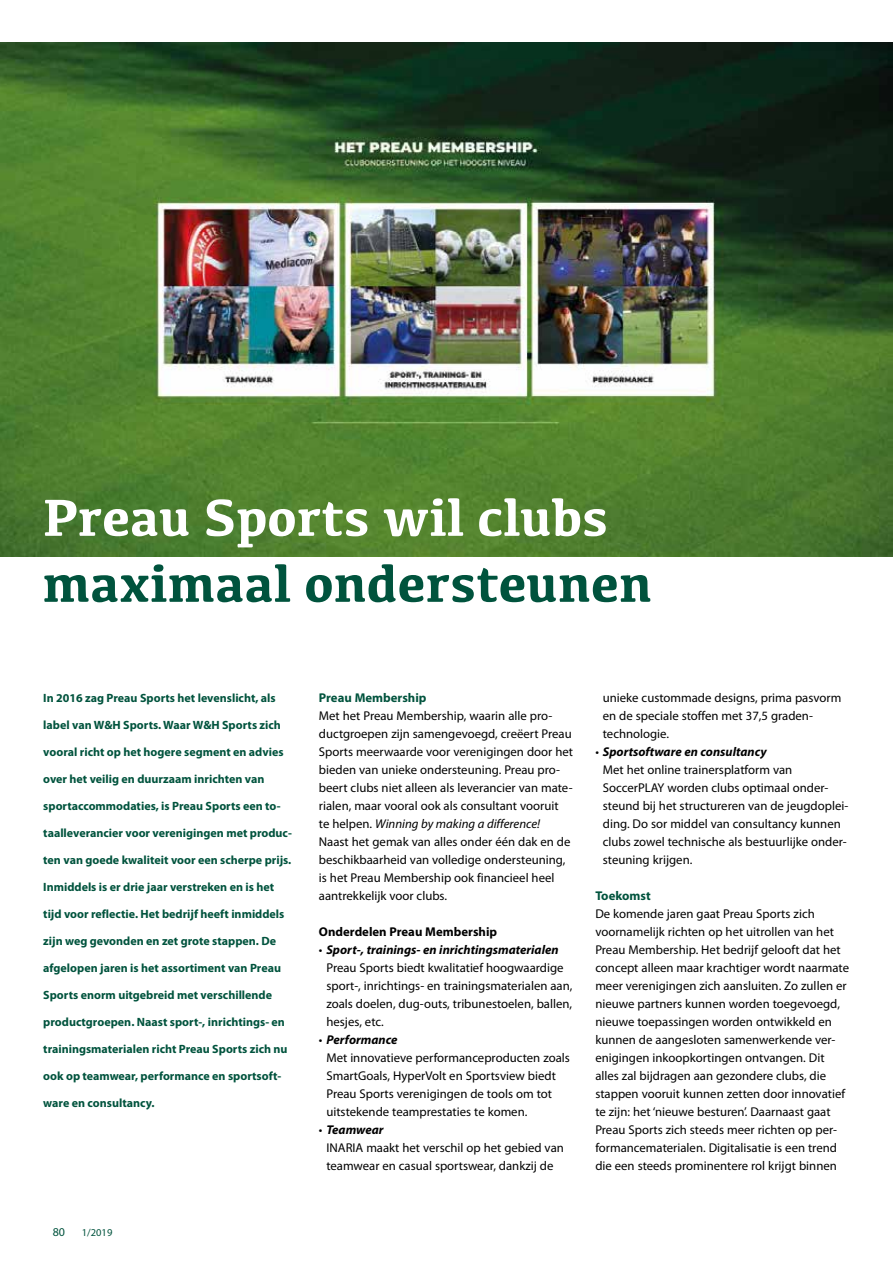
<style>
.page{position:relative;width:893px;height:1263px;background:#fff}
.page>*{position:absolute;margin:0;border:0;box-sizing:border-box;transform-origin:0 0}
.t1{font:700 54px "Kefa";color:#00533d}
.t2{font:700 54px "Kefa";color:#fff}
.t3{font:12.75px/18px "Myriad Pro";color:#000}
.t4{font:700 12.75px "Myriad Pro";color:#000}
.t5{font:700 12.75px "Myriad Pro";color:#00533d}
.t6{font:700 12px "Myriad Pro";color:#00533d}
.t7{font:12px "Myriad Pro";color:#00533d}
.t8{font:10.5px "Myriad Pro";color:#00533d}
.s1{font-style:italic}
.s2{font-weight:700;font-style:italic}
</style>
<div class="page">
<img style="left:0;top:43px;width:893px;height:514px">
<h1 class="t2" style="left:43px;top:481px;width:567px">Preau Sports wil clubs</h1>
<h1 class="t1" style="left:43px;top:547px;width:611px">maximaal ondersteunen</h1>
<p class="t6" style="left:43px;top:690px;width:234px">In 2016 zag Preau Sports het levenslicht, als</p>
<p class="t6" style="left:43px;top:717px;width:239px">label van W&amp;H Sports. Waar W&amp;H Sports zich</p>
<p class="t6" style="left:43px;top:744px;width:242px">vooral richt op het hogere segment en advies</p>
<p class="t6" style="left:43px;top:771px;width:223px">over het veilig en duurzaam inrichten van</p>
<p class="t6" style="left:43px;top:798px;width:239px">sportaccommodaties, is Preau Sports een to-</p>
<p class="t6" style="left:43px;top:825px;width:250px">taalleverancier voor verenigingen met produc-</p>
<p class="t6" style="left:43px;top:852px;width:250px">ten van goede kwaliteit voor een scherpe prijs.</p>
<p class="t6" style="left:43px;top:879px;width:232px">Inmiddels is er drie jaar verstreken en is het</p>
<p class="t6" style="left:43px;top:906px;width:243px">tijd voor reflectie. Het bedrijf heeft inmiddels</p>
<p class="t6" style="left:43px;top:933px;width:234px">zijn weg gevonden en zet grote stappen. De</p>
<p class="t6" style="left:43px;top:960px;width:239px">afgelopen jaren is het assortiment van Preau</p>
<p class="t6" style="left:43px;top:987px;width:230px">Sports enorm uitgebreid met verschillende</p>
<p class="t6" style="left:43px;top:1014px;width:243px">productgroepen. Naast sport-, inrichtings- en</p>
<p class="t6" style="left:43px;top:1041px;width:246px">trainingsmaterialen richt Preau Sports zich nu</p>
<p class="t6" style="left:43px;top:1068px;width:240px">ook op teamwear, performance en sportsoft-</p>
<p class="t6" style="left:43px;top:1095px;width:113px">ware en consultancy.</p>
<p class="t7" style="left:53px;top:1224px;width:14px">80</p>
<p class="t8" style="left:82px;top:1226px;width:32px">1/2019</p>
<p class="t5" style="left:319px;top:689px;width:109px">Preau Membership</p>
<p class="t3" style="left:319px;top:707px;width:256px">Met het Preau Membership, waarin alle pro&shy;ductgroepen zijn samengevoegd, creëert Preau Sports meerwaarde voor verenigingen door het bieden van unieke ondersteuning. Preau pro&shy;beert clubs niet alleen als leverancier van mate&shy;rialen, maar vooral ook als consultant vooruit<br>te helpen. <span class="s1">Winning by making a difference!<br></span>Naast het gemak van alles onder één dak en de beschikbaarheid van volledige ondersteuning, is het Preau Membership ook financieel heel aantrekkelijk voor clubs.</p>
<p class="t4" style="left:319px;top:923px;width:180px">Onderdelen Preau Membership</p>
<p class="t3" style="left:326px;top:941px;width:248px;text-indent:-7px">• <span class="s2">Sport-, trainings- en inrichtingsmaterialen </span>Preau Sports biedt kwalitatief hoogwaardige sport-, inrichtings- en trainingsmaterialen aan, zoals doelen, dug-outs, tribunestoelen, ballen, hesjes, etc.</p>
<p class="t3" style="left:326px;top:1031px;width:245px;text-indent:-7px">• <span class="s2">Performance<br></span>Met innovatieve performanceproducten zoals SmartGoals, HyperVolt en Sportsview biedt Preau Sports verenigingen de tools om tot uitstekende teamprestaties te komen.</p>
<p class="t3" style="left:326px;top:1121px;width:239px;text-indent:-7px">• <span class="s2">Teamwear<br></span>INARIA maakt het verschil op het gebied van teamwear en casual sportswear, dankzij de</p>
<p class="t3" style="left:603px;top:689px;width:240px">unieke custommade designs, prima pasvorm en de speciale stoffen met 37,5 graden&shy;technologie.</p>
<p class="t3" style="left:603px;top:743px;width:247px;text-indent:-7px">• <span class="s2">Sportsoftware en consultancy<br></span>Met het online trainersplatform van SoccerPLAY worden clubs optimaal onder&shy;steund bij het structureren van de jeugdoplei&shy;ding. Do sor middel van consultancy kunnen clubs zowel technische als bestuurlijke onder&shy;steuning krijgen.</p>
<p class="t5" style="left:595px;top:887px;width:57px">Toekomst</p>
<p class="t3" style="left:595px;top:905px;width:255px">De komende jaren gaat Preau Sports zich voornamelijk richten op het uitrollen van het Preau Membership. Het bedrijf gelooft dat het concept alleen maar krachtiger wordt naarmate meer verenigingen zich aansluiten. Zo zullen er nieuwe partners kunnen worden toegevoegd, nieuwe toepassingen worden ontwikkeld en kunnen de aangesloten samenwerkende ver&shy;enigingen inkoopkortingen ontvangen. Dit alles zal bijdragen aan gezondere clubs, die stappen vooruit kunnen zetten door innovatief te zijn: het ‘nieuwe besturen’. Daarnaast gaat Preau Sports zich steeds meer richten op per&shy;formancematerialen. Digitalisatie is een trend die een steeds prominentere rol krijgt binnen</p>
</div>
